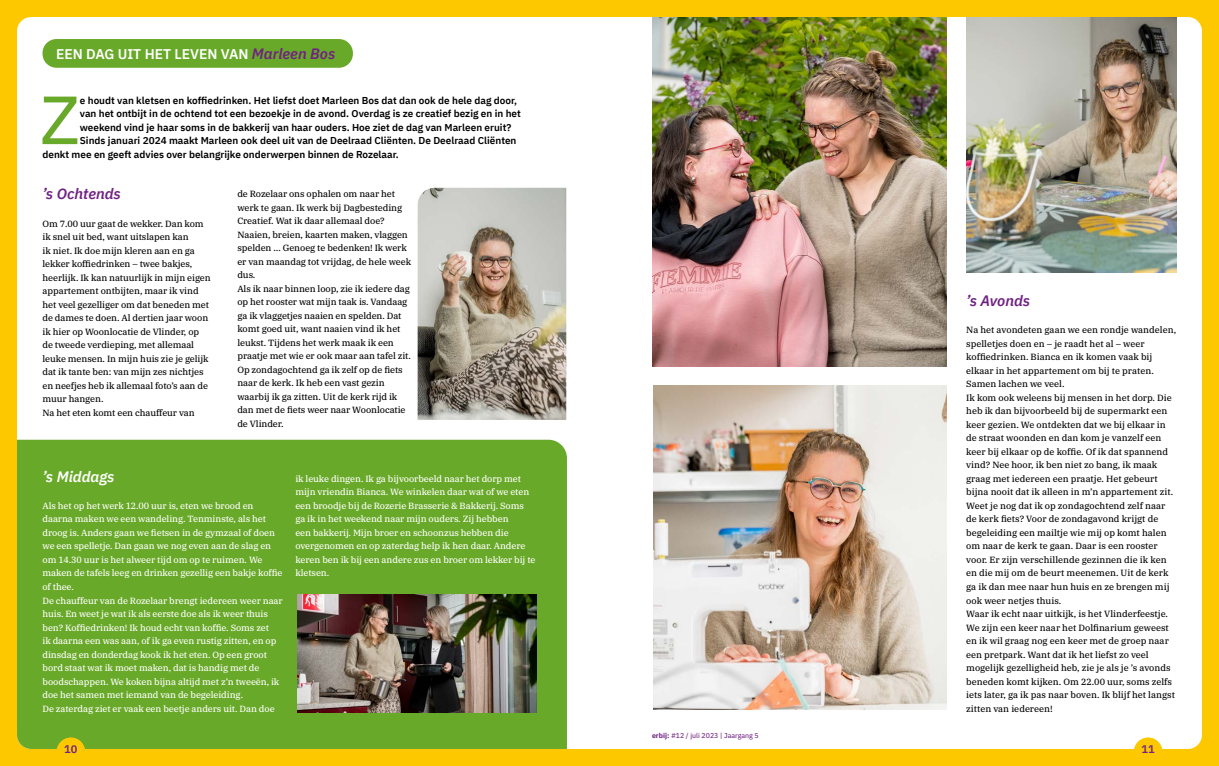
<style>
.page{position:relative;width:1219px;height:766px;background:#fff}
.page>*{position:absolute;margin:0;border:0;box-sizing:border-box;transform-origin:0 0}
.t1{font:68px "IBM Plex Sans Text";color:#69a929}
.t2{font:italic 600 15px "IBM Plex Sans";color:#702282}
.t3{font:italic 600 15px "IBM Plex Sans";color:#fff}
.t4{font:600 14px "IBM Plex Sans";color:#fff}
.t5{font:600 11px "IBM Plex Sans";color:#702282}
.t6{font:600 10px "IBM Plex Sans";color:#000}
.t7{font:9px/13.5px "IBM Plex Serif Text";letter-spacing:-.01em;color:#000}
.t8{font:9px/13.5px "IBM Plex Serif Text";letter-spacing:-.01em;color:#fff}
.t9{font:7px "IBM Plex Sans Text";color:#702282}
.s1{font-style:italic;font-size:15px;color:#702282}
.s2{font-family:"IBM Plex Sans";font-weight:700}
</style>
<div class="page">
<div style="left:0;top:0;width:1219px;height:765px;background:#fec800"></div>
<div style="left:17px;top:17px;width:1185px;height:731px;background:#fff;border-radius:14px"></div>
<div style="left:17px;top:439px;width:550px;height:309px;background:#69a929"></div>
<div style="left:43px;top:39px;width:310px;height:29px;background:#69a929;border-radius:14px"></div>
<img style="left:418px;top:188px;width:148px;height:232px">
<img style="left:652px;top:17px;width:295px;height:350px">
<img style="left:298px;top:594px;width:238px;height:117px">
<img style="left:653px;top:386px;width:294px;height:323px">
<img style="left:966px;top:17px;width:210px;height:255px">
<svg style="left:57px;top:737px;width:28px;height:12px"></svg>
<svg style="left:1134px;top:737px;width:28px;height:12px"></svg>
<h3 class="t4" style="left:56px;top:43px;width:281px">EEN DAG UIT HET LEVEN VAN <span class="s1">Marleen Bos</span></h3>
<h1 class="t1" style="left:40px;top:67px;width:41px">Z</h1>
<p class="t6" style="left:80px;top:92px;width:439px">e houdt van kletsen en koffiedrinken. Het liefst doet Marleen Bos dat dan ook de hele dag door,</p>
<p class="t6" style="left:80px;top:106px;width:443px">van het ontbijt in de ochtend tot een bezoekje in de avond. Overdag is ze creatief bezig en in het</p>
<p class="t6" style="left:80px;top:119px;width:433px">weekend vind je haar soms in de bakkerij van haar ouders. Hoe ziet de dag van Marleen eruit?</p>
<p class="t6" style="left:80px;top:133px;width:438px">Sinds januari 2024 maakt Marleen ook deel uit van de Deelraad Cliënten. De Deelraad Cliënten</p>
<p class="t6" style="left:43px;top:146px;width:358px">denkt mee en geeft advies over belangrijke onderwerpen binnen de Rozelaar.</p>
<h2 class="t2" style="left:43px;top:182px;width:80px">’s Ochtends</h2>
<p class="t7" style="left:43px;top:216px;width:170px">Om 7.00 uur gaat de wekker. Dan kom ik snel uit bed, want uitslapen kan<br>ik niet. Ik doe mijn kleren aan en ga lekker koffiedrinken – twee bakjes, heerlijk. Ik kan natuurlijk in mijn eigen appartement ontbijten, maar ik vind het veel gezelliger om dat beneden met de dames te doen. Al dertien jaar woon ik hier op Woonlocatie de Vlinder, op de tweede verdieping, met allemaal leuke mensen. In mijn huis zie je gelijk dat ik tante ben: van mijn zes nichtjes en neefjes heb ik allemaal foto’s aan de muur hangen.<br>Na het eten komt een chauffeur van</p>
<p class="t7" style="left:237px;top:186px;width:175px">de Rozelaar ons ophalen om naar het werk te gaan. Ik werk bij Dagbesteding Creatief. Wat ik daar allemaal doe?<br>Naaien, breien, kaarten maken, vlaggen spelden … Genoeg te bedenken! Ik werk er van maandag tot vrijdag, de hele week dus.<br>Als ik naar binnen loop, zie ik iedere dag op het rooster wat mijn taak is. Vandaag ga ik vlaggetjes naaien en spelden. Dat komt goed uit, want naaien vind ik het leukst. Tijdens het werk maak ik een praatje met wie er ook maar aan tafel zit.<br>Op zondagochtend ga ik zelf op de fiets naar de kerk. Ik heb een vast gezin waarbij ik ga zitten. Uit de kerk rijd ik dan met de fiets weer naar Woonlocatie de Vlinder.</p>
<h2 class="t3" style="left:43px;top:464px;width:74px">’s Middags</h2>
<p class="t8" style="left:43px;top:498px;width:242px">Als het op het werk 12.00 uur is, eten we brood en daarna maken we een wandeling. Tenminste, als het droog is. Anders gaan we fietsen in de gymzaal of doen we een spelletje. Dan gaan we nog even aan de slag en om 14.30 uur is het alweer tijd om op te ruimen. We maken de tafels leeg en drinken gezellig een bakje koffie of thee.<br>De chauffeur van de Rozelaar brengt iedereen weer naar huis. En weet je wat ik als eerste doe als ik weer thuis ben? Koffiedrinken! Ik houd echt van koffie. Soms zet<br>ik daarna een was aan, of ik ga even rustig zitten, en op dinsdag en donderdag kook ik het eten. Op een groot bord staat wat ik moet maken, dat is handig met de boodschappen. We koken bijna altijd met z’n tweeën, ik doe het samen met iemand van de begeleiding.<br>De zaterdag ziet er vaak een beetje anders uit. Dan doe</p>
<p class="t8" style="left:295px;top:471px;width:242px">ik leuke dingen. Ik ga bijvoorbeeld naar het dorp met mijn vriendin Bianca. We winkelen daar wat of we eten een broodje bij de Rozerie Brasserie &amp; Bakkerij. Soms ga ik in het weekend naar mijn ouders. Zij hebben<br>een bakkerij. Mijn broer en schoonzus hebben die overgenomen en op zaterdag help ik hen daar. Andere keren ben ik bij een andere zus en broer om lekker bij te kletsen.</p>
<p class="t9" style="left:652px;top:729px;width:108px"><span class="s2">erbij:</span> #12 / juli 2023 | Jaargang 5</p>
<h2 class="t2" style="left:966px;top:289px;width:66px">’s Avonds</h2>
<p class="t7" style="left:966px;top:322px;width:211px">Na het avondeten gaan we een rondje wandelen, spelletjes doen en – je raadt het al – weer koffiedrinken. Bianca en ik komen vaak bij elkaar in het appartement om bij te praten.<br>Samen lachen we veel.<br>Ik kom ook weleens bij mensen in het dorp. Die heb ik dan bijvoorbeeld bij de supermarkt een keer gezien. We ontdekten dat we bij elkaar in de straat woonden en dan kom je vanzelf een keer bij elkaar op de koffie. Of ik dat spannend vind? Nee hoor, ik ben niet zo bang, ik maak graag met iedereen een praatje. Het gebeurt bijna nooit dat ik alleen in m’n appartement zit.<br>Weet je nog dat ik op zondagochtend zelf naar de kerk fiets? Voor de zondagavond krijgt de begeleiding een mailtje wie mij op komt halen om naar de kerk te gaan. Daar is een rooster voor. Er zijn verschillende gezinnen die ik ken en die mij om de beurt meenemen. Uit de kerk ga ik dan mee naar hun huis en ze brengen mij ook weer netjes thuis.<br>Waar ik echt naar uitkijk, is het Vlinderfeestje.<br>We zijn een keer naar het Dolfinarium geweest en ik wil graag nog een keer met de groep naar een pretpark. Want dat ik het liefst zo veel mogelijk gezelligheid heb, zie je als je ’s avonds beneden komt kijken. Om 22.00 uur, soms zelfs iets later, ga ik pas naar boven. Ik blijf het langst zitten van iedereen!</p>
<p class="t5" style="left:64px;top:740px;width:15px">10</p>
<p class="t5" style="left:1141px;top:740px;width:15px">11</p>
</div>
